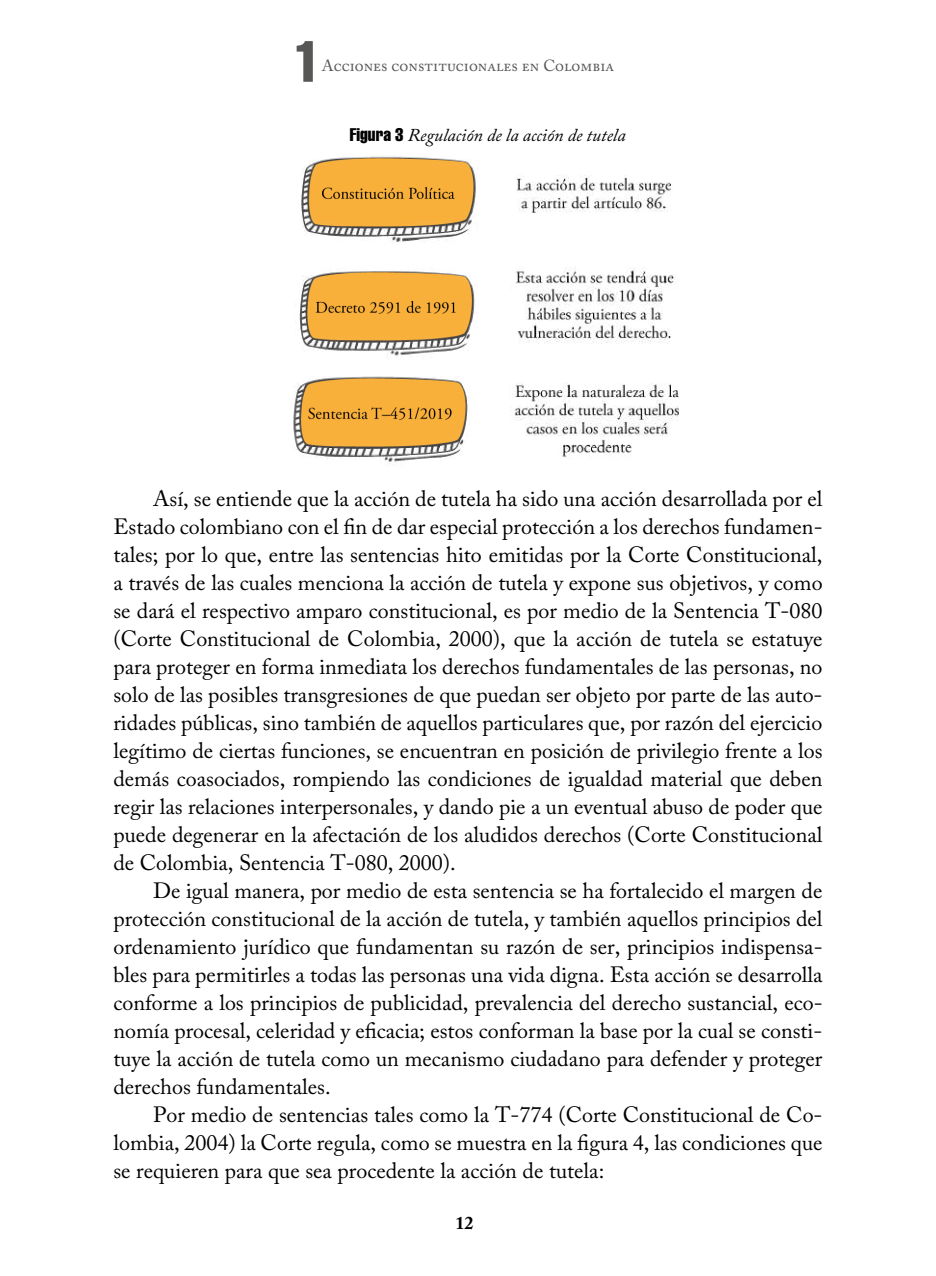
<style>
.page{position:relative;width:936px;height:1276px;background:#fff}
.page>*{position:absolute;margin:0;border:0;box-sizing:border-box;transform-origin:0 0}
.t1{font:extra-condensed 57.2px "Helvetica";color:#575756}
.t2{font:22px/28px "Adobe Caslon Pro";color:#000;text-align:justify}
.t3{font:italic 18px "Adobe Caslon Pro";color:#000}
.t4{font:700 18px "Adobe Caslon Pro";color:#000}
.t5{font:16px "Adobe Caslon Pro";color:#575756}
.s1{font-family:"Helvetica";font-style:normal;font-stretch:extra-condensed}
</style>
<div class="page">
<img style="left:293px;top:156px;width:386px;height:309px">
<h1 class="t1" style="left:294px;top:25px;width:28px">1</h1>
<p class="t5" style="left:322px;top:56px;width:294px">Acciones constitucionales en Colombia</p>
<p class="t3" style="left:350px;top:125px;width:277px"><span class="s1">Figura 3</span> Regulación de la acción de tutela</p>
<p class="t2" style="left:113px;top:484px;width:710px;text-indent:40px">Así, se entiende que la acción de tutela ha sido una acción desarrollada por el Estado colombiano con el fin de dar especial protección a los derechos fundamen&shy;tales; por lo que, entre las sentencias hito emitidas por la Corte Constitucional, a través de las cuales menciona la acción de tutela y expone sus objetivos, y como se dará el respectivo amparo constitucional, es por medio de la Sentencia T-080 (Corte Constitucional de Colombia, 2000), que la acción de tutela se estatuye para proteger en forma inmediata los derechos fundamentales de las personas, no solo de las posibles transgresiones de que puedan ser objeto por parte de las auto&shy;ridades públicas, sino también de aquellos particulares que, por razón del ejercicio legítimo de ciertas funciones, se encuentran en posición de privilegio frente a los demás coasociados, rompiendo las condiciones de igualdad material que deben regir las relaciones interpersonales, y dando pie a un eventual abuso de poder que puede degenerar en la afectación de los aludidos derechos (Corte Constitucional de Colombia, Sentencia T-080, 2000).</p>
<p class="t2" style="left:113px;top:876px;width:710px;text-indent:40px">De igual manera, por medio de esta sentencia se ha fortalecido el margen de protección constitucional de la acción de tutela, y también aquellos principios del ordenamiento jurídico que fundamentan su razón de ser, principios indispensa&shy;bles para permitirles a todas las personas una vida digna. Esta acción se desarrolla conforme a los principios de publicidad, prevalencia del derecho sustancial, eco&shy;nomía procesal, celeridad y eficacia; estos conforman la base por la cual se consti&shy;tuye la acción de tutela como un mecanismo ciudadano para defender y proteger derechos fundamentales.</p>
<p class="t2" style="left:113px;top:1100px;width:710px;text-indent:40px">Por medio de sentencias tales como la T-774 (Corte Constitucional de Co&shy;lombia, 2004) la Corte regula, como se muestra en la figura 4, las condiciones que se requieren para que sea procedente la acción de tutela:</p>
<p class="t4" style="left:455px;top:1212px;width:19px">12</p>
</div>
